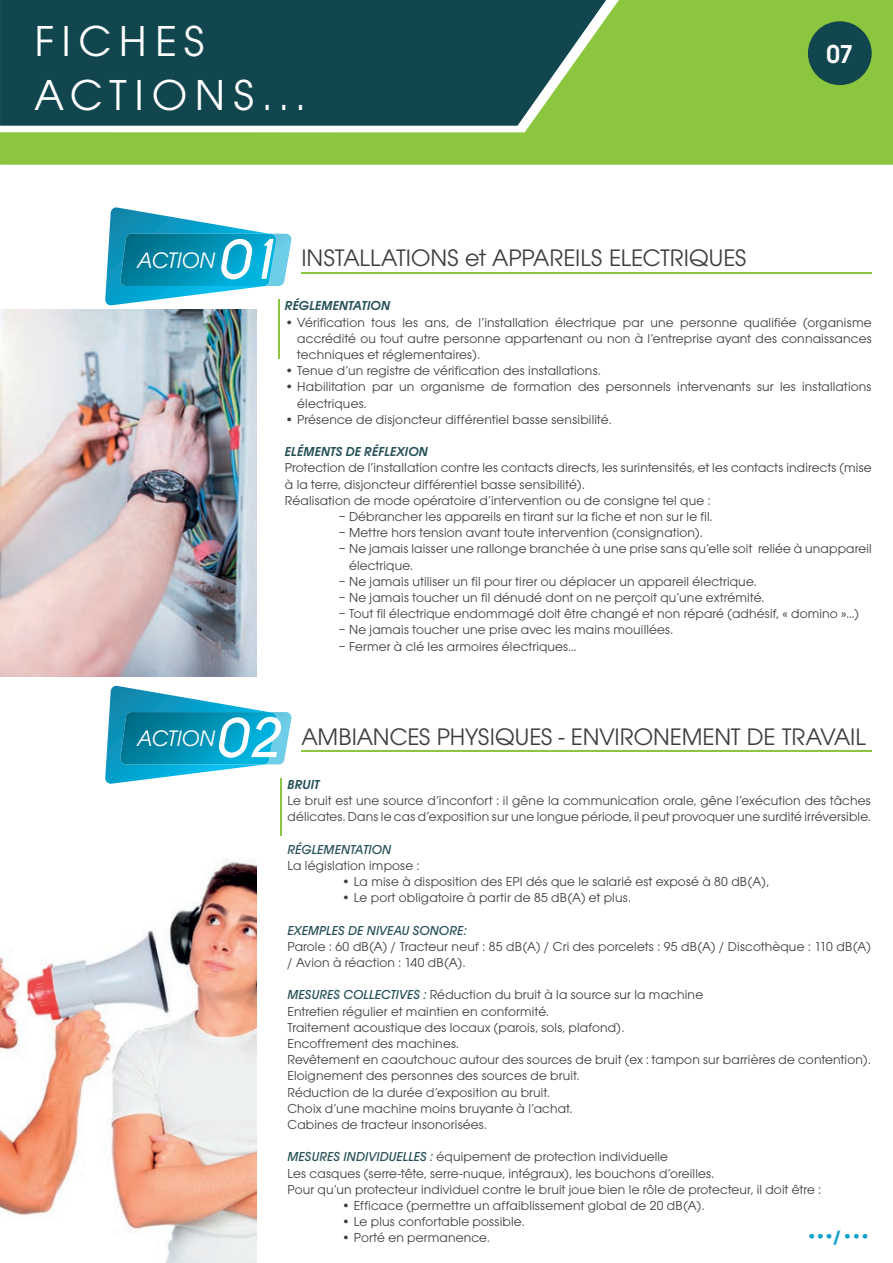
<style>
.page{position:relative;width:893px;height:1263px;background:#fff}
.page>*{position:absolute;margin:0;border:0;box-sizing:border-box;transform-origin:0 0}
.t1{font:45px/54px "Avant Garde Gothic Itc T";letter-spacing:.175em;color:#fff}
.t2{font:600 27px "Avant Garde Gothic Itc T";color:#fff}
.t3{font:24.9px "Avant Garde Gothic Itc T";letter-spacing:-.005em;color:#3e3e3f}
.t4{font:italic 16.95px "Avant Garde Gothic Itc T";color:#10a1cb}
.t5{font:13.5px/16.2px "Avant Garde Gothic Itc T";letter-spacing:.01em;color:#3e3e3f}
.t6{font:italic 600 13.5px "Avant Garde Gothic Itc T";letter-spacing:.015em;color:#265058}
.t7{font:italic 500 13.5px "Avant Garde Gothic Itc T";letter-spacing:.01em;color:#265058}
.s1{font-style:italic;font-size:23.25px;color:#fff}
.s2{font-family:"Caviar Dreams";font-weight:700;font-style:italic;font-size:51px;color:#fff}
.s3{font-weight:500;font-style:italic;color:#265058}
.s4{font-weight:700;font-style:normal}
</style>
<div class="page">
<svg style="left:0;top:0;width:893px;height:165px;background:#91c948"></svg>
<svg style="left:0;top:0;width:618px;height:126px;background:#1e5350"></svg>
<div style="left:808px;top:21px;width:64px;height:64px;background:#11464e;border-radius:50%"></div>
<hr style="left:278px;top:300px;width:1px;height:59px;background:#8bc63e">
<svg style="left:105px;top:207px;width:186px;height:98px"></svg>
<img style="left:120px;top:234px;width:157px;height:52px">
<hr style="left:301px;top:272px;width:570px;height:2px;background:#8bc63e">
<hr style="left:280px;top:778px;width:2px;height:58px;background:#8bc63e">
<svg style="left:105px;top:686px;width:186px;height:98px"></svg>
<img style="left:120px;top:712px;width:157px;height:52px">
<hr style="left:301px;top:751px;width:570px;height:1px;background:#8bc63e">
<img style="left:0;top:309px;width:257px;height:367px">
<img style="left:0;top:859px;width:257px;height:404px">
<h1 class="t1" style="left:34px;top:14px;width:272px">FICHES<br>ACTIONS...</h1>
<h3 class="t3" style="left:138px;top:243px;width:610px"><span class="s1">ACTION</span><span class="s2">01</span> INSTALLATIONS et APPAREILS ELECTRIQUES</h3>
<h2 class="t2" style="left:827px;top:39px;width:28px">07</h2>
<p class="t6" style="left:285px;top:298px;width:107px">RÉGLEMENTATION</p>
<p class="t5" style="left:297px;top:314px;width:576px;text-align:justify;text-indent:-12px">• Vérification tous les ans, de l’installation électrique par une personne qualifiée (organisme accrédité ou tout autre personne appartenant ou non à l’entreprise ayant des connaissances techniques et réglementaires).</p>
<p class="t5" style="left:285px;top:362px;width:317px">• Tenue d’un registre de vérification des installations.</p>
<p class="t5" style="left:297px;top:379px;width:576px;text-indent:-12px">• Habilitation par un organisme de formation des personnels intervenants sur les installations électriques.</p>
<p class="t5" style="left:285px;top:411px;width:328px">• Présence de disjoncteur différentiel basse sensibilité.</p>
<p class="t6" style="left:285px;top:444px;width:144px">ELÉMENTS DE RÉFLEXION</p>
<p class="t5" style="left:285px;top:460px;width:588px">Protection de l’installation contre les contacts directs, les surintensités, et les contacts indirects (mise</p>
<p class="t5" style="left:285px;top:476px;width:301px">à la terre, disjoncteur différentiel basse sensibilité).</p>
<p class="t5" style="left:285px;top:492px;width:427px">Réalisation de mode opératoire d’intervention ou de consigne tel que :</p>
<p class="t5" style="left:339px;top:508px;width:375px">− Débrancher les appareils en tirant sur la fiche et non sur le fil.</p>
<p class="t5" style="left:339px;top:524px;width:366px">− Mettre hors tension avant toute intervention (consignation).</p>
<p class="t5" style="left:339px;top:541px;width:534px">− Ne jamais laisser une rallonge branchée à une prise sans qu’elle soit reliée à unappareil</p>
<p class="t5" style="left:349px;top:557px;width:65px">électrique.</p>
<p class="t5" style="left:339px;top:573px;width:419px">− Ne jamais utiliser un fil pour tirer ou déplacer un appareil électrique.</p>
<p class="t5" style="left:339px;top:589px;width:427px">− Ne jamais toucher un fil dénudé dont on ne perçoit qu’une extrémité.</p>
<p class="t5" style="left:339px;top:605px;width:522px">− Tout fil électrique endommagé doit être changé et non réparé (adhésif, « domino »…)</p>
<p class="t5" style="left:339px;top:622px;width:336px">− Ne jamais toucher une prise avec les mains mouillées.</p>
<p class="t5" style="left:339px;top:638px;width:239px">− Fermer à clé les armoires électriques…</p>
<h3 class="t3" style="left:138px;top:722px;width:730px"><span class="s1">ACTION</span><span class="s2">02</span> AMBIANCES PHYSIQUES - ENVIRONEMENT DE TRAVAIL</h3>
<p class="t6" style="left:287px;top:776px;width:34px">BRUIT</p>
<p class="t5" style="left:287px;top:792px;width:585px">Le bruit est une source d’inconfort : il gêne la communication orale, gêne l’exécution des tâches délicates. Dans le cas d’exposition sur une longue période, il peut provoquer une surdité irréversible.</p>
<p class="t7" style="left:287px;top:841px;width:105px">RÉGLEMENTATION</p>
<p class="t5" style="left:287px;top:857px;width:133px">La législation impose :</p>
<p class="t5" style="left:341px;top:873px;width:429px">• La mise à disposition des EPI dés que le salarié est exposé à 80 dB(A),</p>
<p class="t5" style="left:341px;top:889px;width:291px">• Le port obligatoire à partir de 85 dB(A) et plus.</p>
<p class="t7" style="left:287px;top:922px;width:181px">EXEMPLES DE NIVEAU SONORE:</p>
<p class="t5" style="left:287px;top:938px;width:585px">Parole : 60 dB(A) / Tracteur neuf : 85 dB(A) / Cri des porcelets : 95 dB(A) / Discothèque : 110 dB(A) / Avion à réaction : 140 dB(A).</p>
<p class="t5" style="left:287px;top:986px;width:585px"><span class="s3">MESURES COLLECTIVES :</span> Réduction du bruit à la source sur la machine<br>Entretien régulier et maintien en conformité.<br>Traitement acoustique des locaux (parois, sols, plafond).<br>Encoffrement des machines.<br>Revêtement en caoutchouc autour des sources de bruit (ex : tampon sur barrières de contention).<br>Eloignement des personnes des sources de bruit.<br>Réduction de la durée d’exposition au bruit.<br>Choix d’une machine moins bruyante à l’achat.<br>Cabines de tracteur insonorisées.</p>
<p class="t5" style="left:287px;top:1148px;width:535px"><span class="s3">MESURES INDIVIDUELLES :</span> équipement de protection individuelle<br>Les casques (serre-tête, serre-nuque, intégraux), les bouchons d’oreilles.<br>Pour qu’un protecteur individuel contre le bruit joue bien le rôle de protecteur, il doit être :</p>
<p class="t5" style="left:341px;top:1197px;width:365px">• Efficace (permettre un affaiblissement global de 20 dB(A).</p>
<p class="t5" style="left:341px;top:1213px;width:184px">• Le plus confortable possible.</p>
<p class="t5" style="left:341px;top:1229px;width:150px">• Porté en permanence.</p>
<p class="t4" style="left:806px;top:1226px;width:66px">•••<span class="s4">/</span> •••</p>
</div>
